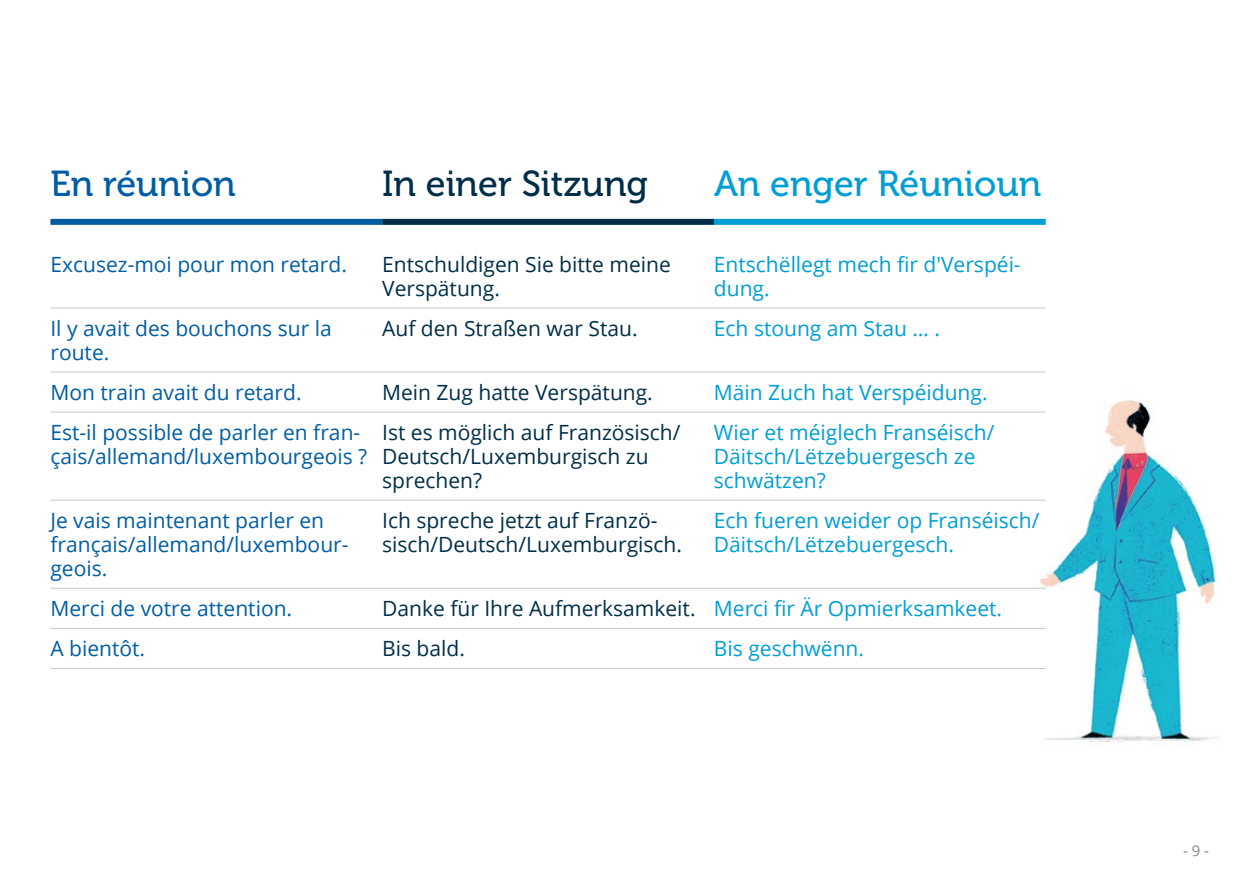
<style>
.page{position:relative;width:1259px;height:893px;background:#fff}
.page>*{position:absolute;margin:0;border:0;box-sizing:border-box;transform-origin:0 0}
.t1{font:36px "Museo 500";color:#009ed4}
.t2{font:36px "Museo 500";color:#002e48}
.t3{font:36px "Museo 500";color:#005da4}
.t4{font:21px/24px "Open Sans";color:#002e48}
.t5{font:21px/24px "Open Sans";color:#005da4}
.t6{font:21px/24px "Open Sans";color:#009ed4}
.t7{font:15px "Open Sans";color:#878787}
.s1{color:#009ed4}
</style>
<div class="page">
<img style="left:964px;top:371px;width:252px;height:375px">
<div style="left:714px;top:219px;width:331px;height:6px;background:#009ed4"></div>
<div style="left:50px;top:219px;width:332px;height:6px;background:#005da4"></div>
<hr style="left:50px;top:307px;width:332px;height:1px;background:#c6c6c6">
<hr style="left:382px;top:307px;width:332px;height:1px;background:#c6c6c6">
<hr style="left:714px;top:307px;width:331px;height:1px;background:#c6c6c6">
<hr style="left:50px;top:371px;width:332px;height:1px;background:#c6c6c6">
<hr style="left:382px;top:371px;width:332px;height:1px;background:#c6c6c6">
<hr style="left:714px;top:371px;width:331px;height:1px;background:#c6c6c6">
<hr style="left:50px;top:412px;width:332px;height:1px;background:#c6c6c6">
<hr style="left:382px;top:412px;width:332px;height:1px;background:#c6c6c6">
<hr style="left:714px;top:412px;width:331px;height:1px;background:#c6c6c6">
<hr style="left:50px;top:500px;width:332px;height:1px;background:#c6c6c6">
<hr style="left:382px;top:500px;width:332px;height:1px;background:#c6c6c6">
<hr style="left:714px;top:500px;width:331px;height:1px;background:#c6c6c6">
<hr style="left:50px;top:588px;width:332px;height:1px;background:#c6c6c6">
<hr style="left:382px;top:588px;width:332px;height:1px;background:#c6c6c6">
<hr style="left:714px;top:588px;width:331px;height:1px;background:#c6c6c6">
<hr style="left:50px;top:628px;width:332px;height:1px;background:#c6c6c6">
<hr style="left:382px;top:628px;width:332px;height:1px;background:#c6c6c6">
<hr style="left:714px;top:628px;width:331px;height:1px;background:#c6c6c6">
<hr style="left:50px;top:668px;width:332px;height:1px;background:#c6c6c6">
<hr style="left:382px;top:668px;width:332px;height:1px;background:#c6c6c6">
<hr style="left:714px;top:668px;width:331px;height:1px;background:#c6c6c6">
<div style="left:382px;top:219px;width:332px;height:6px;background:#002e48"></div>
<h1 class="t3" style="left:50px;top:164px;width:187px">En réunion</h1>
<h1 class="t2" style="left:382px;top:164px;width:267px">In einer Sitzung</h1>
<h1 class="t1" style="left:714px;top:164px;width:329px">An enger Réunioun</h1>
<p class="t5" style="left:50px;top:252px;width:298px">Excusez-moi pour mon retard.</p>
<p class="t4" style="left:382px;top:252px;width:290px">Entschuldigen Sie bitte meine<br>Verspätung.</p>
<p class="t6" style="left:714px;top:252px;width:308px">Entschëllegt mech fir d'Verspéi&shy;dung.</p>
<p class="t5" style="left:50px;top:316px;width:283px">Il y avait des bouchons sur la route.</p>
<p class="t4" style="left:382px;top:316px;width:257px">Auf den Straßen war Stau.</p>
<p class="t6" style="left:714px;top:316px;width:228px">Ech stoung am Stau … .</p>
<p class="t5" style="left:50px;top:380px;width:253px">Mon train avait du retard.</p>
<p class="t4" style="left:382px;top:380px;width:272px">Mein Zug hatte Verspätung.</p>
<p class="t6" style="left:714px;top:380px;width:275px">Mäin Zuch hat Verspéidung.</p>
<p class="t5" style="left:50px;top:420px;width:318px">Est-il possible de parler en fran&shy;çais/allemand/luxembourgeois ?</p>
<p class="t4" style="left:382px;top:420px;width:300px">Ist es möglich auf Französisch/<br>Deutsch/Luxemburgisch zu sprechen?</p>
<p class="t6" style="left:714px;top:420px;width:282px">Wier et méiglech Franséisch/<br>Däitsch/Lëtzebuergesch ze schwätzen?</p>
<p class="t5" style="left:50px;top:508px;width:300px">Je vais maintenant parler en français/allemand/luxembour&shy;geois.</p>
<p class="t4" style="left:382px;top:508px;width:301px">Ich spreche jetzt auf Franzö&shy;sisch/Deutsch/Luxemburgisch.</p>
<p class="t6" style="left:714px;top:508px;width:327px">Ech fueren weider op Franséisch/<br>Däitsch/Lëtzebuergesch.</p>
<p class="t5" style="left:50px;top:596px;width:243px">Merci de votre attention.</p>
<p class="t4" style="left:382px;top:596px;width:621px">Danke für Ihre Aufmerksamkeit. <span class="s1">Merci fir Är Opmierksamkeet.</span></p>
<p class="t5" style="left:50px;top:636px;width:96px">A bientôt.</p>
<p class="t4" style="left:382px;top:636px;width:84px">Bis bald.</p>
<p class="t6" style="left:714px;top:636px;width:152px">Bis geschwënn.</p>
<p class="t7" style="left:1183px;top:840px;width:28px">- 9 -</p>
</div>
